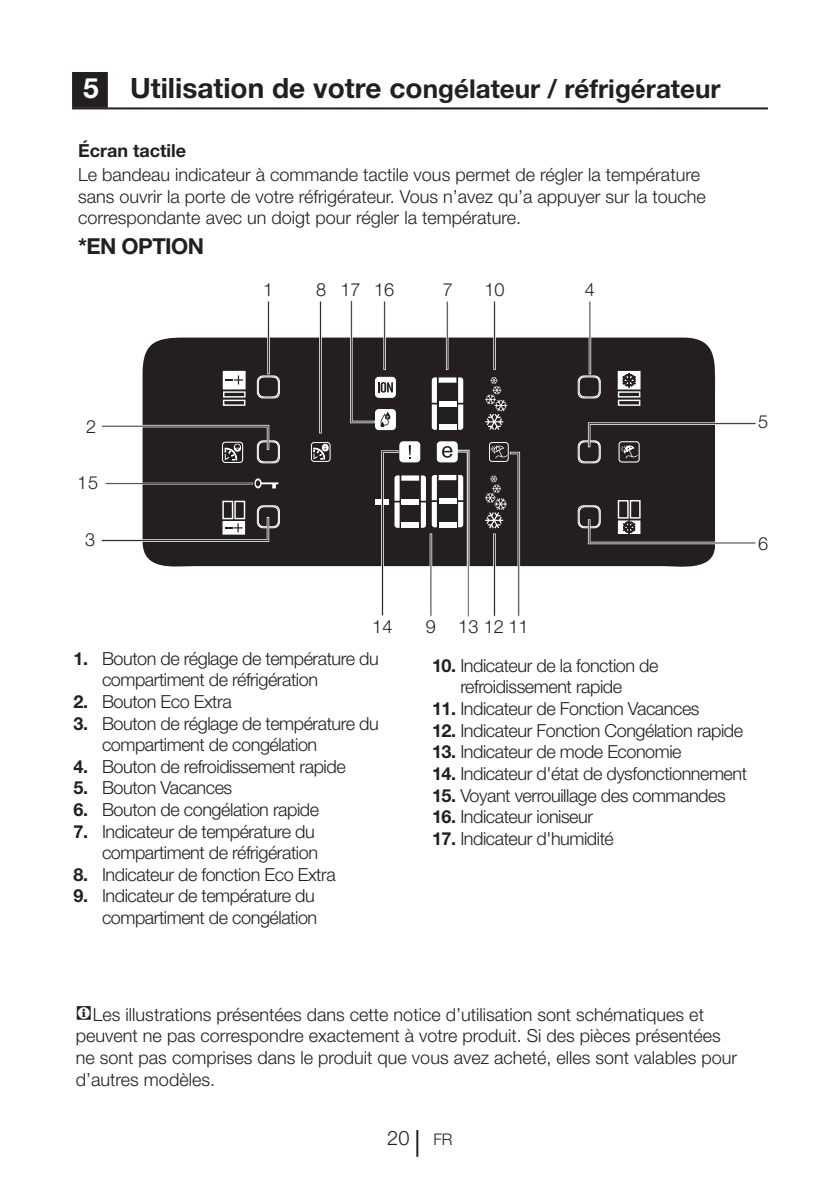
<style>
.page{position:relative;width:840px;height:1191px;background:#fff}
.page>*{position:absolute;margin:0;border:0;box-sizing:border-box;transform-origin:0 0}
.t1{font:700 26px "Helvetica Neue LT Pro";color:#231f20}
.t2{font:700 22px "Helvetica Neue LT Pro";letter-spacing:-.025em;color:#231f20}
.t3{font:300 20px "Helvetica Neue LT Pro";color:#231f20}
.t4{font:300 18.2px "Helvetica Neue";color:#231f20}
.t5{font:300 18px/21.6px "Helvetica Neue LT Pro";letter-spacing:-.025em;color:#231f20}
.t6{font:300 18px/21.6px "Helvetica Neue LT Pro";color:#231f20}
.t7{font:700 18px "Helvetica Neue LT Pro";color:#231f20}
.s1{font-size:28px;color:#fff}
.s2{font-size:28px}
.s3{font-weight:700}
.s4{font-family:"ZIWARNUN";font-weight:400;font-size:20px}
.s5{font-size:16px}
</style>
<div class="page">
<hr style="left:416px;top:1130px;width:2px;height:26px;background:#231f20">
<div style="left:73px;top:73px;width:34px;height:34px;background:#231f20"></div>
<div style="left:72px;top:72px;width:36px;height:36px;border:2px solid #231f20"></div>
<hr style="left:72px;top:107px;width:695px;height:2px;background:#231f20">
<div style="left:142px;top:337px;width:574px;height:235px;background:#231f20"></div>
<svg style="left:485px;top:377px;width:22px;height:53px"></svg>
<svg style="left:431px;top:377px;width:32px;height:53px"></svg>
<div style="left:375px;top:499px;width:14px;height:5px;background:#fff"></div>
<svg style="left:311px;top:442px;width:19px;height:20px"></svg>
<div style="left:399px;top:442px;width:20px;height:20px;background:#fff;border-radius:3px"></div>
<div style="left:399px;top:441px;width:21px;height:21px;border:1px solid #fff;border-radius:3px"></div>
<div style="left:437px;top:442px;width:20px;height:20px;background:#fff;border-radius:3px"></div>
<div style="left:436px;top:441px;width:21px;height:21px;border:1px solid #fff;border-radius:3px"></div>
<div style="left:375px;top:409px;width:20px;height:20px;background:#fff;border-radius:3px"></div>
<div style="left:375px;top:409px;width:20px;height:21px;border:1px solid #fff;border-radius:3px"></div>
<svg style="left:375px;top:377px;width:20px;height:20px"></svg>
<div style="left:375px;top:377px;width:20px;height:21px;border:1px solid #fff;border-radius:3px"></div>
<div style="left:617px;top:391px;width:23px;height:6px;border:1px solid #fff"></div>
<div style="left:617px;top:400px;width:23px;height:6px;border:1px solid #fff"></div>
<svg style="left:616px;top:370px;width:25px;height:20px"></svg>
<div style="left:222px;top:501px;width:11px;height:18px;border:1px solid #fff"></div>
<div style="left:234px;top:501px;width:11px;height:18px;border:1px solid #fff"></div>
<div style="left:223px;top:391px;width:22px;height:6px;border:1px solid #fff"></div>
<div style="left:223px;top:400px;width:22px;height:6px;border:1px solid #fff"></div>
<svg style="left:222px;top:370px;width:24px;height:20px"></svg>
<div style="left:618px;top:501px;width:9px;height:17px;background:#231f20"></div>
<div style="left:617px;top:500px;width:11px;height:18px;border:1px solid #fff"></div>
<div style="left:630px;top:501px;width:9px;height:17px;background:#231f20"></div>
<div style="left:629px;top:500px;width:11px;height:18px;border:1px solid #fff"></div>
<svg style="left:101px;top:425px;width:179px;height:38px"></svg>
<svg style="left:101px;top:505px;width:179px;height:37px"></svg>
<svg style="left:577px;top:422px;width:178px;height:41px"></svg>
<svg style="left:577px;top:505px;width:178px;height:39px"></svg>
<svg style="left:256px;top:301px;width:24px;height:98px"></svg>
<svg style="left:350px;top:300px;width:42px;height:127px"></svg>
<svg style="left:577px;top:301px;width:23px;height:98px"></svg>
<svg style="left:445px;top:301px;width:3px;height:69px"></svg>
<svg style="left:493px;top:301px;width:2px;height:69px"></svg>
<svg style="left:319px;top:301px;width:2px;height:132px"></svg>
<svg style="left:484px;top:442px;width:35px;height:174px"></svg>
<svg style="left:381px;top:445px;width:88px;height:172px"></svg>
<svg style="left:105px;top:478px;width:173px;height:10px"></svg>
<h1 class="t1" style="left:83px;top:73px;width:638px"><span class="s1">5</span> <span class="s2">Utilisation de votre co</span>ngélateur / réfrigérateur</h1>
<p class="t7" style="left:78px;top:139px;width:109px">Écran tactile</p>
<p class="t6" style="left:78px;top:163px;width:628px">Le bandeau indicateur à commande tactile vous permet de régler la température sans ouvrir la porte de votre réfrigérateur. Vous n’avez qu’a appuyer sur la touche correspondante avec un doigt pour régler la température.</p>
<p class="t2" style="left:78px;top:232px;width:127px">*EN OPTION</p>
<p class="t4" style="left:263px;top:278px;width:12px">1</p>
<p class="t4" style="left:316px;top:279px;width:80px">8 17 16</p>
<p class="t4" style="left:442px;top:279px;width:12px">7</p>
<p class="t4" style="left:484px;top:279px;width:22px">10</p>
<p class="t4" style="left:584px;top:278px;width:12px">4</p>
<p class="t4" style="left:86px;top:415px;width:12px">2</p>
<p class="t4" style="left:78px;top:472px;width:22px">15</p>
<p class="t4" style="left:85px;top:528px;width:12px">3</p>
<p class="t4" style="left:757px;top:411px;width:12px">5</p>
<p class="t4" style="left:757px;top:532px;width:12px">6</p>
<p class="t4" style="left:372px;top:616px;width:22px">14</p>
<p class="t4" style="left:425px;top:616px;width:104px">9 13 12 11</p>
<p class="t5" style="left:102px;top:647px;width:278px;text-indent:-28px"><span class="s3">1.</span> Bouton de réglage de température du compartiment de réfrigération</p>
<p class="t5" style="left:74px;top:690px;width:159px"><span class="s3">2.</span> Bouton Eco Extra</p>
<p class="t5" style="left:102px;top:712px;width:278px;text-indent:-28px"><span class="s3">3.</span> Bouton de réglage de température du compartiment de congélation</p>
<p class="t5" style="left:74px;top:755px;width:273px"><span class="s3">4.</span> Bouton de refroidissement rapide</p>
<p class="t5" style="left:74px;top:777px;width:160px"><span class="s3">5.</span> Bouton Vacances</p>
<p class="t5" style="left:74px;top:798px;width:247px"><span class="s3">6.</span> Bouton de congélation rapide</p>
<p class="t5" style="left:74px;top:820px;width:246px;text-align:right"><span class="s3">7.</span> Indicateur de température du compartiment de réfrigération</p>
<p class="t5" style="left:74px;top:863px;width:263px"><span class="s3">8.</span> Indicateur de fonction Eco Extra</p>
<p class="t5" style="left:74px;top:885px;width:245px;text-align:right"><span class="s3">9.</span> Indicateur de température du compartiment de congélation</p>
<p class="t5" style="left:432px;top:654px;width:228px;text-align:center"><span class="s3">10.</span> Indicateur de la fonction de refroidissement rapide</p>
<p class="t5" style="left:432px;top:697px;width:269px"><span class="s3">11.</span> Indicateur de Fonction Vacances</p>
<p class="t5" style="left:432px;top:719px;width:312px"><span class="s3">12.</span> Indicateur Fonction Congélation rapide</p>
<p class="t5" style="left:432px;top:740px;width:251px"><span class="s3">13.</span> Indicateur de mode Economie</p>
<p class="t5" style="left:432px;top:762px;width:316px"><span class="s3">14.</span> Indicateur d'état de dysfonctionnement</p>
<p class="t5" style="left:432px;top:784px;width:295px"><span class="s3">15.</span> Voyant verrouillage des commandes</p>
<p class="t5" style="left:432px;top:805px;width:162px"><span class="s3">16.</span> Indicateur ioniseur</p>
<p class="t5" style="left:432px;top:827px;width:183px"><span class="s3">17.</span> Indicateur d'humidité</p>
<p class="t6" style="left:76px;top:1003px;width:662px"><span class="s4">C</span>Les illustrations présentées dans cette notice d’utilisation sont schématiques et peuvent ne pas correspondre exactement à votre produit. Si des pièces présentées ne sont pas comprises dans le produit que vous avez acheté, elles sont valables pour d’autres modèles.</p>
<p class="t3" style="left:387px;top:1125px;width:67px">20 <span class="s5">FR</span></p>
</div>
